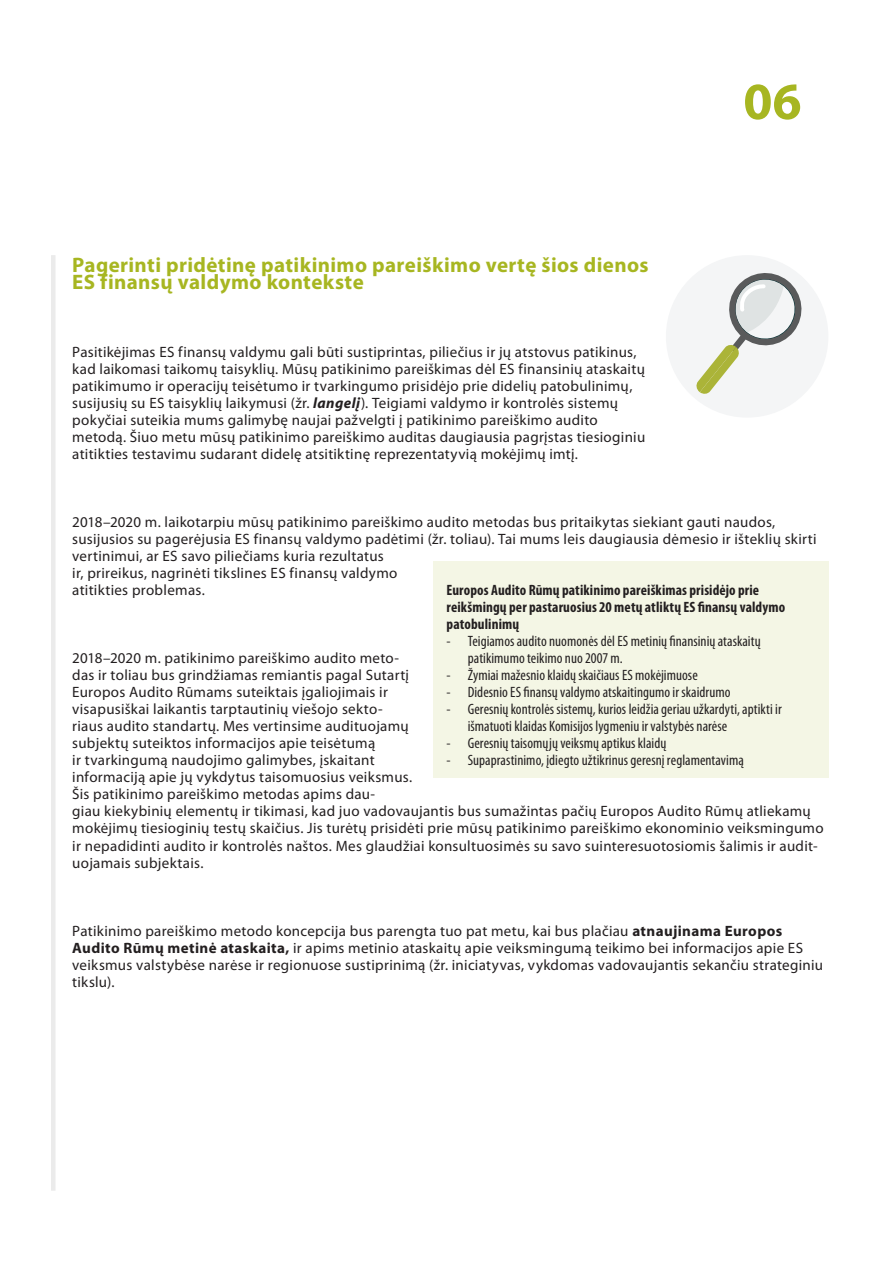
<style>
.page{position:relative;width:893px;height:1263px;background:#fff}
.page>*{position:absolute;margin:0;border:0;box-sizing:border-box;transform-origin:0 0}
.t1{font:700 52.5px "Myriad Pro";color:#a7b621}
.E_02_-_CHAP__TITRE_C{font:700 21px/17px "Myriad Pro";letter-spacing:.015em;color:#a7b621}
.E_06_-_CHAP__TEXTE_C{font:15px/17px "Myriad Pro";letter-spacing:.02em;color:#231f20}
.F_05___BOX_a__TEXTE{font:condensed 15px/17px "Myriad Pro";letter-spacing:.005em;color:#231f20}
.F_03_-_BOX_TITRE_COL{font:700 condensed 15px/17px "Myriad Pro";letter-spacing:.005em;color:#231f20}
.s1{font-weight:700;font-style:italic}
.s2{font-weight:700}
</style>
<div class="page">
<div style="left:51px;top:255px;width:5px;height:936px;background:#ebebeb"></div>
<div style="left:666px;top:255px;width:162px;height:163px;background:#f4f5f6;border-radius:50%"></div>
<svg style="left:696px;top:273px;width:106px;height:121px"></svg>
<div style="left:434px;top:561px;width:395px;height:217px;background:#f4f6e5"></div>
<p class="E_02_-_CHAP__TITRE_C" style="left:72px;top:256px;width:578px">Pagerinti pridėtinę patikinimo pareiškimo vertę šios dienos<br>ES finansų valdymo kontekste</p>
<p class="E_06_-_CHAP__TEXTE_C" style="left:72px;top:343px;width:574px">Pasitikėjimas ES finansų valdymu gali būti sustiprintas, piliečius ir jų atstovus patikinus, kad laikomasi taikomų taisyklių. Mūsų patikinimo pareiškimas dėl ES finansinių ataskaitų patikimumo ir operacijų teisėtumo ir tvarkingumo prisidėjo prie didelių patobulinimų, susijusių su ES taisyklių laikymusi (žr. <span class="s1">langelį</span>). Teigiami valdymo ir kontrolės sistemų pokyčiai suteikia mums galimybę naujai pažvelgti į patikinimo pareiškimo audito metodą. Šiuo metu mūsų patikinimo pareiškimo auditas daugiausia pagrįstas tiesioginiu atitikties testavimu sudarant didelę atsitiktinę reprezentatyvią mokėjimų imtį.</p>
<h1 class="t1" style="left:743px;top:67px;width:60px">06</h1>
<p class="E_06_-_CHAP__TEXTE_C" style="left:72px;top:514px;width:746px">2018–2020 m. laikotarpiu mūsų patikinimo pareiškimo audito metodas bus pritaikytas siekiant gauti naudos, susijusios su pagerėjusia ES finansų valdymo padėtimi (žr. toliau). Tai mums leis daugiausia dėmesio ir išteklių skirti vertinimui, ar ES savo piliečiams kuria rezultatus<br>ir, prireikus, nagrinėti tikslines ES finansų valdymo<br>atitikties problemas.</p>
<p class="F_03_-_BOX_TITRE_COL" style="left:446px;top:582px;width:340px">Europos Audito Rūmų patikinimo pareiškimas prisidėjo prie reikšmingų per pastaruosius 20 metų atliktų ES finansų valdymo patobulinimų</p>
<p class="F_05___BOX_a__TEXTE" style="left:468px;top:633px;width:294px;text-indent:-21px">- Teigiamos audito nuomonės dėl ES metinių finansinių ataskaitų patikimumo teikimo nuo 2007 m.</p>
<p class="F_05___BOX_a__TEXTE" style="left:446px;top:667px;width:253px">- Žymiai mažesnio klaidų skaičiaus ES mokėjimuose</p>
<p class="F_05___BOX_a__TEXTE" style="left:446px;top:684px;width:286px">- Didesnio ES finansų valdymo atskaitingumo ir skaidrumo</p>
<p class="F_05___BOX_a__TEXTE" style="left:468px;top:701px;width:315px;text-indent:-21px">- Geresnių kontrolės sistemų, kurios leidžia geriau užkardyti, aptikti ir išmatuoti klaidas Komisijos lygmeniu ir valstybės narėse</p>
<p class="F_05___BOX_a__TEXTE" style="left:446px;top:735px;width:221px">- Geresnių taisomųjų veiksmų aptikus klaidų</p>
<p class="F_05___BOX_a__TEXTE" style="left:446px;top:752px;width:299px">- Supaprastinimo, įdiegto užtikrinus geresnį reglamentavimą</p>
<p class="E_06_-_CHAP__TEXTE_C" style="left:72px;top:650px;width:753px">2018–2020 m. patikinimo pareiškimo audito meto-<br>das ir toliau bus grindžiamas remiantis pagal Sutartį<br>Europos Audito Rūmams suteiktais įgaliojimais ir<br>visapusiškai laikantis tarptautinių viešojo sekto-<br>riaus audito standartų. Mes vertinsime audituojamų<br>subjektų suteiktos informacijos apie teisėtumą<br>ir tvarkingumą naudojimo galimybes, įskaitant<br>informaciją apie jų vykdytus taisomuosius veiksmus.<br>Šis patikinimo pareiškimo metodas apims dau-<br>giau kiekybinių elementų ir tikimasi, kad juo vadovaujantis bus sumažintas pačių Europos Audito Rūmų atliekamų mokėjimų tiesioginių testų skaičius. Jis turėtų prisidėti prie mūsų patikinimo pareiškimo ekonominio veiksmingumo ir nepadidinti audito ir kontrolės naštos. Mes glaudžiai konsultuosimės su savo suinteresuotosiomis šalimis ir audit&shy;uojamais subjektais.</p>
<p class="E_06_-_CHAP__TEXTE_C" style="left:72px;top:922px;width:752px">Patikinimo pareiškimo metodo koncepcija bus parengta tuo pat metu, kai bus plačiau <span class="s2">atnaujinama Europos Audito Rūmų metinė ataskaita,</span> ir apims metinio ataskaitų apie veiksmingumą teikimo bei informacijos apie ES veiksmus valstybėse narėse ir regionuose sustiprinimą (žr. iniciatyvas, vykdomas vadovaujantis sekančiu strateginiu tikslu).</p>
</div>
